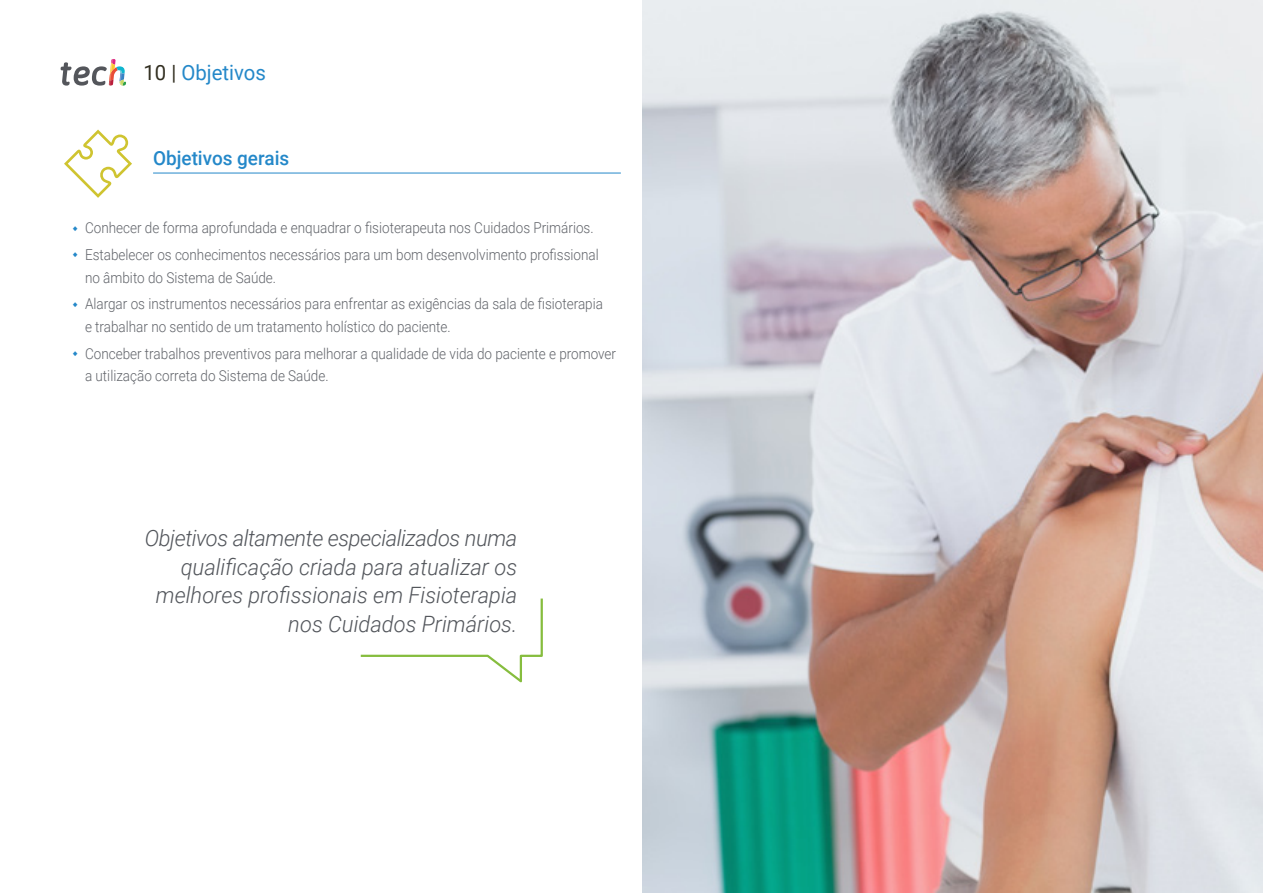
<style>
.page{position:relative;width:1263px;height:893px;background:#fff}
.page>*{position:absolute;margin:0;border:0;box-sizing:border-box;transform-origin:0 0}
.t1{font:italic 300 22.5px/28.5px "Roboto";color:#52555b;text-align:right}
.t2{font:21px "Roboto";color:#2488c9}
.t3{font:500 19.5px "Roboto";color:#2488c9}
.t4{font:300 15px/26.7px "Roboto";color:#61646a;scale:.9 1}
.s1{color:#312e20}
</style>
<div class="page">
<hr style="left:153px;top:173px;width:468px;height:1px;background:#2488c9">
<svg style="left:64px;top:130px;width:68px;height:68px"></svg>
<img style="left:642px;top:0;width:621px;height:893px">
<svg style="left:360px;top:598px;width:183px;height:85px"></svg>
<svg style="left:61px;top:59px;width:65px;height:27px"></svg>
<h2 class="t2" style="left:144px;top:57px;width:124px"><span class="s1">10 |</span> Objetivos</h2>
<h3 class="t3" style="left:153px;top:144px;width:138px">Objetivos gerais</h3>
<p class="t4" style="left:85px;top:214px;width:572px">Conhecer de forma aprofundada e enquadrar o fisioterapeuta nos Cuidados Primários.<br>Estabelecer os conhecimentos necessários para um bom desenvolvimento profissional</p>
<p class="t4" style="left:85px;top:263px;width:577px">no âmbito do Sistema de Saúde.<br>Alargar os instrumentos necessários para enfrentar as exigências da sala de fisioterapia</p>
<p class="t4" style="left:85px;top:313px;width:592px">e trabalhar no sentido de um tratamento holístico do paciente.<br>Conceber trabalhos preventivos para melhorar a qualidade de vida do paciente e promover</p>
<p class="t4" style="left:85px;top:362px;width:272px">a utilização correta do Sistema de Saúde.</p>
<h1 class="t1" style="left:145px;top:523px;width:374px">Objetivos altamente especializados numa qualificação criada para atualizar os melhores profissionais em Fisioterapia nos Cuidados Primários.</h1>
</div>
